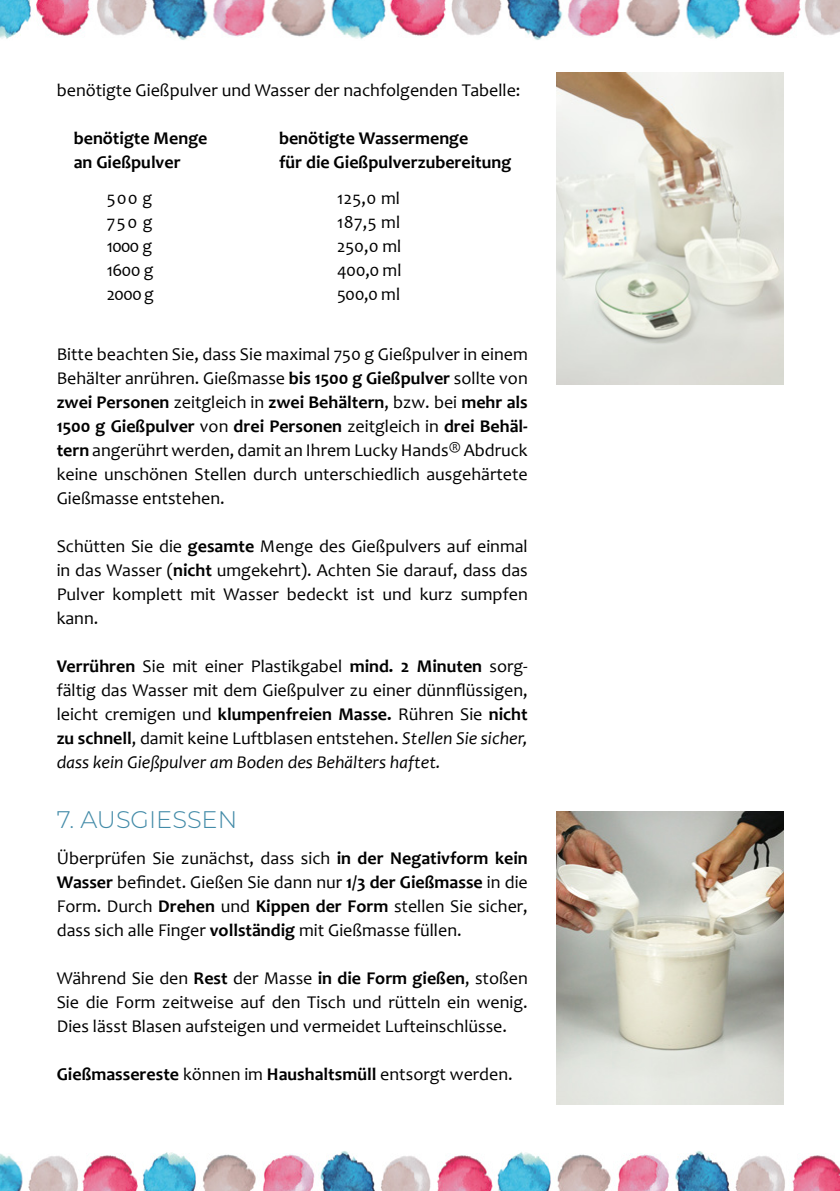
<style>
.page{position:relative;width:840px;height:1191px;background:#fff}
.page>*{position:absolute;margin:0;border:0;box-sizing:border-box;transform-origin:0 0}
.t1{font:300 24px "Montserrat";color:#438ba8}
.t2{font:18px/24px "Candara";color:#000;text-align:justify}
.t3{font:700 18px "Candara";color:#000}
.s1{font-weight:700}
.s2{font-style:italic}
.s3{font-weight:400}
</style>
<div class="page">
<img style="left:556px;top:72px;width:226px;height:312px">
<img style="left:818px;top:1155px;width:21px;height:36px">
<img style="left:437px;top:1151px;width:381px;height:40px">
<img style="left:28px;top:1151px;width:403px;height:40px">
<img style="left:0;top:1153px;width:23px;height:38px">
<img style="left:0;top:0;width:64px;height:39px">
<img style="left:64px;top:0;width:382px;height:40px">
<img style="left:451px;top:0;width:388px;height:40px">
<img style="left:556px;top:811px;width:226px;height:293px">
<p class="t2" style="left:57px;top:78px;width:465px">benötigte Gießpulver und Wasser der nachfolgenden Tabelle:</p>
<p class="t3" style="left:74px;top:127px;width:135px">benötigte Menge</p>
<p class="t3" style="left:279px;top:127px;width:191px">benötigte Wassermenge</p>
<p class="t3" style="left:74px;top:151px;width:108px">an Gießpulver</p>
<p class="t3" style="left:279px;top:151px;width:234px">für die Gießpulverzubereitung</p>
<p class="t2" style="left:107px;top:186px;width:47px">500 g</p>
<p class="t2" style="left:337px;top:186px;width:64px">125,0 ml</p>
<p class="t2" style="left:107px;top:210px;width:47px">750 g</p>
<p class="t2" style="left:337px;top:210px;width:65px">187,5 ml</p>
<p class="t2" style="left:107px;top:234px;width:47px">1000 g</p>
<p class="t2" style="left:337px;top:234px;width:66px">250,0 ml</p>
<p class="t2" style="left:107px;top:258px;width:48px">1600 g</p>
<p class="t2" style="left:337px;top:258px;width:66px">400,0 ml</p>
<p class="t2" style="left:107px;top:282px;width:49px">2000 g</p>
<p class="t2" style="left:337px;top:282px;width:65px">500,0 ml</p>
<p class="t2" style="left:57px;top:342px;width:472px">Bitte beachten Sie, dass Sie maximal 750 g Gießpulver in einem Behälter anrühren. Gießmasse <span class="s1">bis 1500 g Gießpulver</span> sollte von <span class="s1">zwei Personen</span> zeitgleich in <span class="s1">zwei Behältern</span>, bzw. bei <span class="s1">mehr als 1500 g Gießpulver</span> von <span class="s1">drei Personen</span> zeitgleich in <span class="s1">drei Behäl&shy;tern</span> angerührt werden, damit an Ihrem Lucky Hands® Abdruck keine unschönen Stellen durch unterschiedlich ausgehärtete Gießmasse entstehen.</p>
<p class="t2" style="left:57px;top:534px;width:472px">Schütten Sie die <span class="s1">gesamte</span> Menge des Gießpulvers auf einmal in das Wasser (<span class="s1">nicht</span> umgekehrt). Achten Sie darauf, dass das Pulver komplett mit Wasser bedeckt ist und kurz sumpfen kann.</p>
<p class="t2" style="left:57px;top:654px;width:472px"><span class="s1">Verrühren</span> Sie mit einer Plastikgabel <span class="s1">mind. 2 Minuten</span> sorg&shy;fältig das Wasser mit dem Gießpulver zu einer dünnflüssigen, leicht cremigen und <span class="s1">klumpenfreien Masse.</span> Rühren Sie <span class="s1">nicht zu schnell</span>, damit keine Luftblasen entstehen. <span class="s2">Stellen Sie sicher, dass kein Gießpulver am Boden des Behälters haftet.</span></p>
<h1 class="t1" style="left:57px;top:803px;width:182px">7. AUSGIESSEN</h1>
<p class="t2" style="left:57px;top:846px;width:472px">Überprüfen Sie zunächst, dass sich <span class="s1">in der Negativform kein Wasser</span> befindet. Gießen Sie dann nur <span class="s1">1/3 der Gießmasse</span> in die Form. Durch <span class="s1">Drehen</span> und <span class="s1">Kippen der Form</span> stellen Sie sicher, dass sich alle Finger <span class="s1">vollständig</span> mit Gießmasse füllen.</p>
<p class="t2" style="left:57px;top:966px;width:472px">Während Sie den <span class="s1">Rest</span> der Masse <span class="s1">in die Form gießen</span>, stoßen Sie die Form zeitweise auf den Tisch und rütteln ein wenig.<br>Dies lässt Blasen aufsteigen und vermeidet Lufteinschlüsse.</p>
<p class="t3" style="left:57px;top:1063px;width:457px">Gießmassereste <span class="s3">können im</span> Haushaltsmüll <span class="s3">entsorgt werden.</span></p>
</div>
